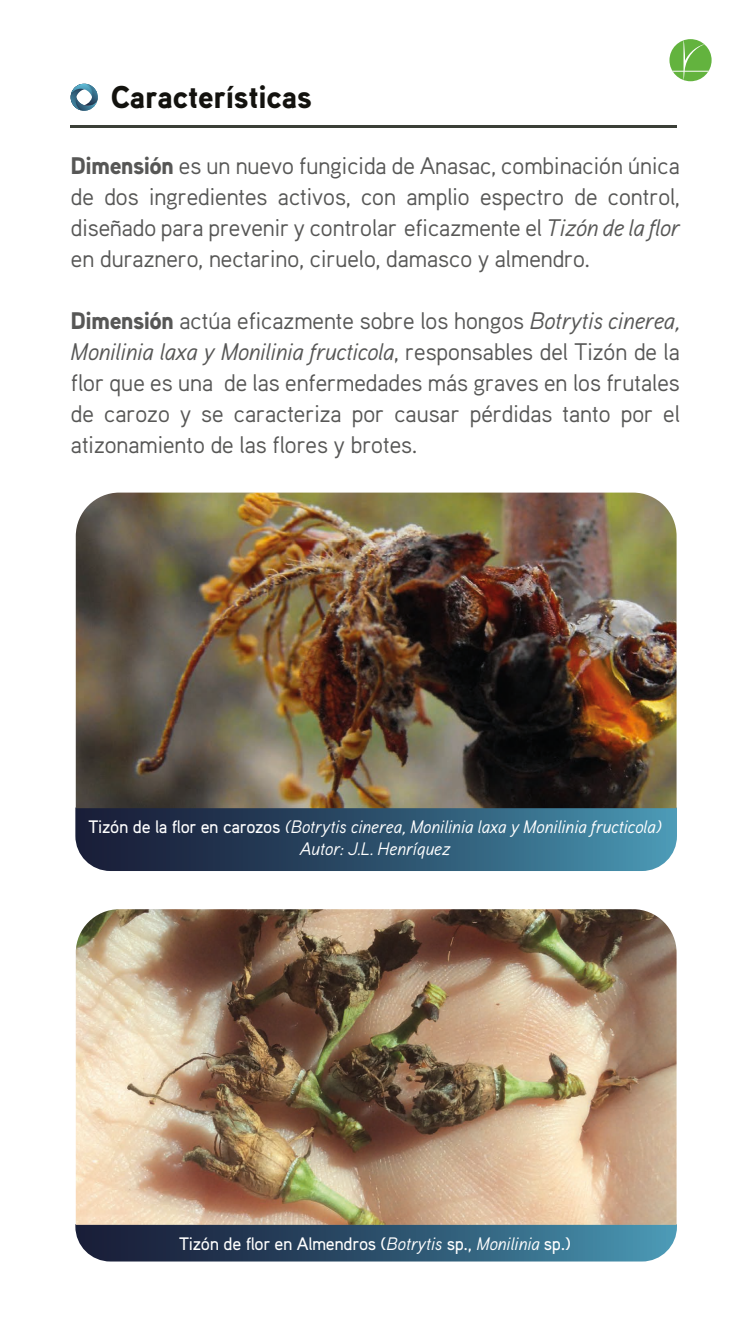
<style>
.page{position:relative;width:750px;height:1334px;background:#fff}
.page>*{position:absolute;margin:0;border:0;box-sizing:border-box;transform-origin:0 0}
.t1{font:900 31.5px "Aaux Pro";letter-spacing:-.005em;color:#13120e}
.t2{font:24px/31px "Aaux Pro Regular OSF";letter-spacing:-.025em;color:#575756;text-align:justify}
.t3{font:24px "Aaux Pro Regular Italic OSF";letter-spacing:-.025em;color:#575756}
.t4{font:18.1px/21.7px "Aaux Pro Regular Italic OSF";letter-spacing:-.02em;color:#fff;text-align:center}
.t5{font:18.1px "Aaux Pro Medium OSF";letter-spacing:-.02em;color:#fff}
.s1{font-family:"Aaux Pro";font-weight:900}
.s2{font-family:"Aaux Pro Regular Italic OSF"}
.s3{font-family:"Aaux Pro Regular OSF"}
.s4{font-family:"Aaux Pro Medium OSF"}
</style>
<div class="page">
<svg style="left:75px;top:808px;width:602px;height:63px;background:#315570"></svg>
<hr style="left:71px;top:126px;width:606px;height:2px;background:#3b3f37">
<svg style="left:669px;top:39px;width:43px;height:42px"></svg>
<svg style="left:671px;top:39px;width:39px;height:42px"></svg>
<img style="left:76px;top:493px;width:601px;height:315px">
<svg style="left:75px;top:1224px;width:602px;height:38px;background:#355974"></svg>
<img style="left:76px;top:909px;width:601px;height:316px">
<svg style="left:71px;top:84px;width:27px;height:27px"></svg>
<h1 class="t1" style="left:111px;top:77px;width:203px">Características</h1>
<p class="t2" style="left:71px;top:149px;width:611px"><span class="s1">Dimensión</span> es un nuevo fungicida de Anasac, combinación única de dos ingredientes activos, con amplio espectro de control, diseñado para prevenir y controlar eficazmente el <span class="s2">Tizón de la flor </span>en duraznero, nectarino, ciruelo, damasco y almendro.</p>
<p class="t2" style="left:71px;top:304px;width:611px"><span class="s1">Dimensión</span> actúa eficazmente sobre los hongos <span class="s2">Botrytis cinerea,</span></p>
<p class="t3" style="left:71px;top:336px;width:611px">Monilinia laxa y Monilinia fructicola<span class="s3">, responsables del Tizón de la</span></p>
<p class="t2" style="left:71px;top:366px;width:611px">flor que es una de las enfermedades más graves en los frutales de carozo y se caracteriza por causar pérdidas tanto por el atizonamiento de las flores y brotes.</p>
<p class="t4" style="left:89px;top:815px;width:575px"><span class="s4">Tizón de la flor en carozos</span> (Botrytis cinerea, Monilinia laxa y Monilinia fructicola)<br>Autor: J.L. Henríquez</p>
<p class="t5" style="left:179px;top:1232px;width:393px">Tizón de flor en Almendros (<span class="s2">Botrytis</span> sp., <span class="s2">Monilinia</span> sp.)</p>
</div>
